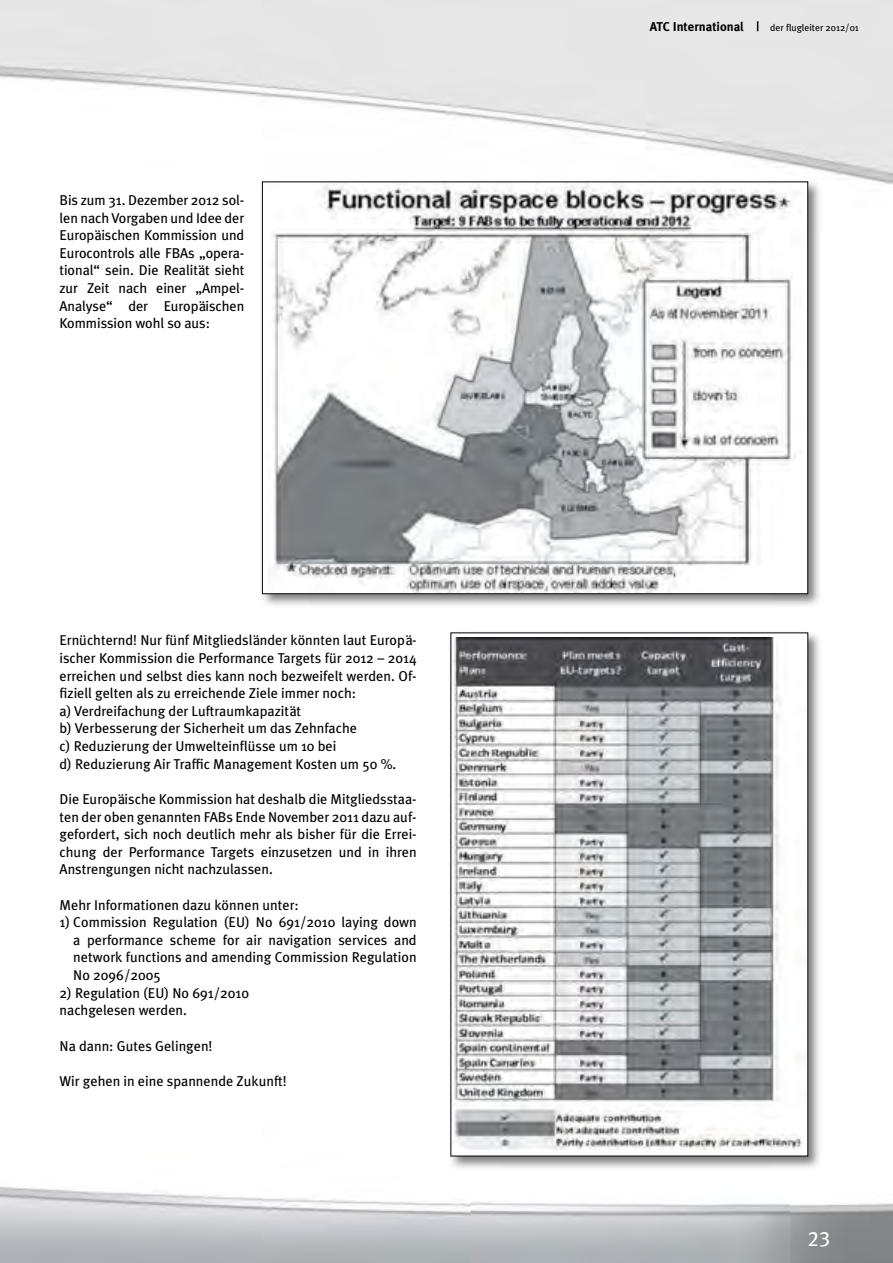
<style>
.page{position:relative;width:893px;height:1263px;background:#fff}
.page>*{position:absolute;margin:0;border:0;box-sizing:border-box;transform-origin:0 0}
.t1{font:21px "Meta Plus Book Caps";color:#fff}
.t2{font:14.25px/17.5px "Meta Plus";color:#000;text-align:justify}
.t3{font:700 12.75px "Meta Plus";color:#000}
.t4{font:9.75px "Meta Plus";color:#000}
</style>
<div class="page">
<img style="left:261px;top:180px;width:561px;height:52px">
<img style="left:261px;top:232px;width:49px;height:373px">
<img style="left:772px;top:232px;width:49px;height:375px">
<img style="left:310px;top:594px;width:462px;height:12px">
<img style="left:268px;top:184px;width:535px;height:408px">
<img style="left:449px;top:631px;width:372px;height:48px">
<img style="left:449px;top:679px;width:52px;height:491px">
<img style="left:769px;top:679px;width:53px;height:491px">
<img style="left:501px;top:1156px;width:268px;height:12px">
<img style="left:453px;top:638px;width:353px;height:512px">
<p class="t2" style="left:59px;top:191px;width:186px">Bis zum 31. Dezember 2012 sol&shy;len nach Vorgaben und Idee der Europäischen Kommission und Eurocontrols alle FBAs „opera&shy;tional“ sein. Die Realität sieht zur Zeit nach einer „Ampel-Analyse“ der Europäischen Kommission wohl so aus:</p>
<p class="t2" style="left:59px;top:631px;width:359px;text-align:left">Ernüchternd! Nur fünf Mitgliedsländer könnten laut Europä&shy;ischer Kommission die Performance Targets für 2012 – 2014 erreichen und selbst dies kann noch bezweifelt werden. Of&shy;fiziell gelten als zu erreichende Ziele immer noch:<br>a) Verdreifachung der Luftraumkapazität<br>b) Verbesserung der Sicherheit um das Zehnfache<br>c) Reduzierung der Umwelteinflüsse um 10 bei<br>d) Reduzierung Air Traffic Management Kosten um 50 %.</p>
<p class="t2" style="left:60px;top:790px;width:359px">Die Europäische Kommission hat deshalb die Mitgliedsstaa&shy;ten der oben genannten FABs Ende November 2011 dazu auf&shy;gefordert, sich noch deutlich mehr als bisher für die Errei&shy;chung der Performance Targets einzusetzen und in ihren Anstrengungen nicht nachzulassen.</p>
<p class="t2" style="left:60px;top:896px;width:241px">Mehr Informationen dazu können unter:</p>
<p class="t2" style="left:73px;top:913px;width:345px;text-indent:-14px">1) Commission Regulation (EU) No 691/2010 laying down a performance scheme for air navigation services and network functions and amending Commission Regulation No 2096/2005</p>
<p class="t2" style="left:60px;top:984px;width:191px">2) Regulation (EU) No 691/2010 nachgelesen werden.</p>
<p class="t2" style="left:60px;top:1037px;width:154px">Na dann: Gutes Gelingen!</p>
<p class="t2" style="left:60px;top:1072px;width:229px">Wir gehen in eine spannende Zukunft!</p>
<p class="t3" style="left:650px;top:19px;width:96px">ATC International</p>
<p class="t4" style="left:770px;top:22px;width:90px">der flugleiter 2012/01</p>
<h1 class="t1" style="left:808px;top:1226px;width:24px">23</h1>
</div>
